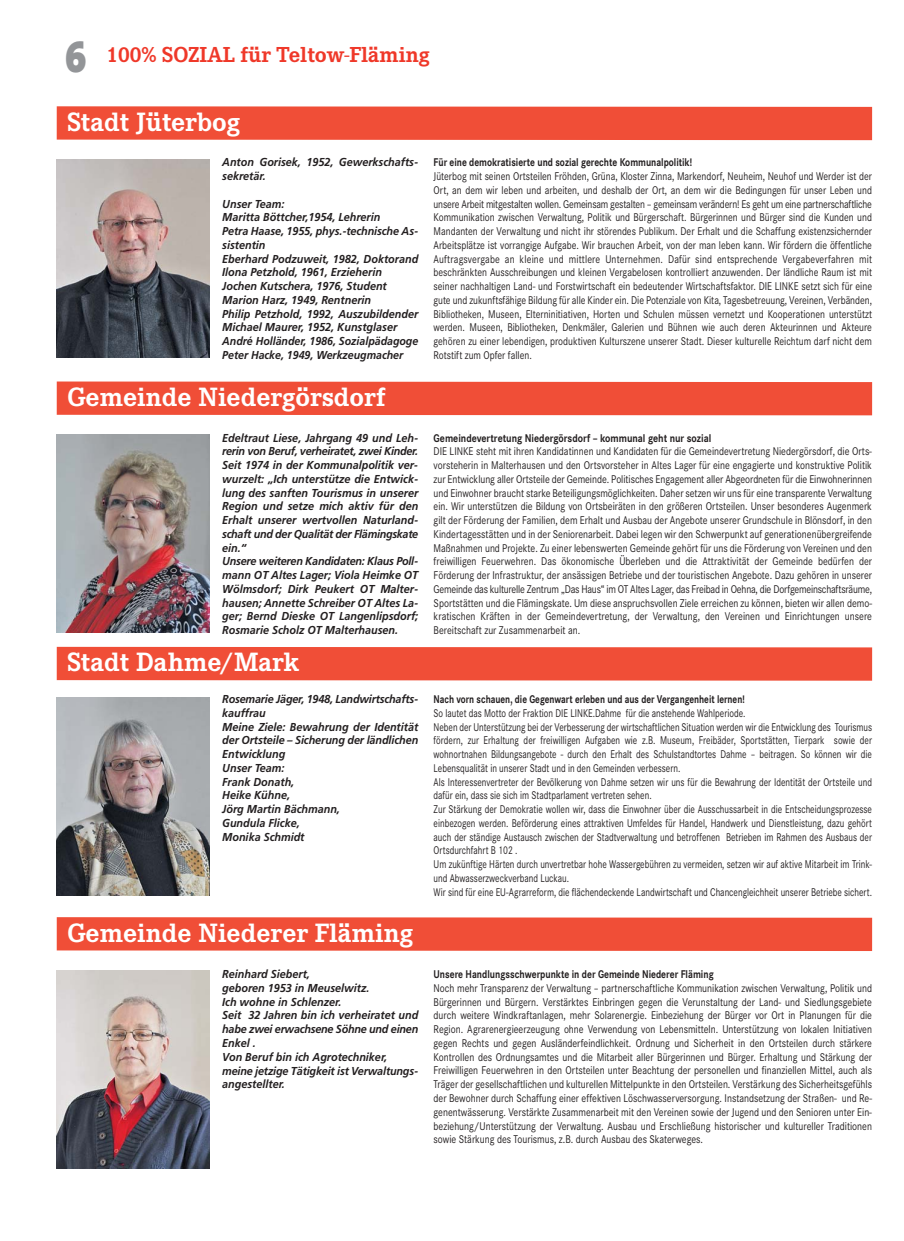
<style>
.page{position:relative;width:904px;height:1241px;background:#fff}
.page>*{position:absolute;margin:0;border:0;box-sizing:border-box;transform-origin:0 0}
.t1{font:700 27.5px "Corporate E";color:#fff}
.t2{font:700 22.5px "Corporate E";color:#ef3829}
.t3{font:11.62px/13.8px "Corporate S";color:#231f20;text-align:justify;scale:.85 1}
.t4{font:11.62px/13.8px "Corporate S";color:#231f20;text-align:justify;scale:.84 1}
.t5{font:11.62px/13.8px "Corporate S";color:#231f20;scale:.79 1}
.t6{font:700 11.62px "Corporate S";color:#231f20;scale:.79 1}
.t7{font:700 11.62px "Corporate S";color:#231f20;scale:.81 1}
.t8{font:700 11.62px "Corporate S";color:#231f20;scale:.82 1}
.t9{font:700 11.62px "Corporate S";color:#231f20;scale:.85 1}
.t10{font:italic 700 11.5px/13.8px "Frutiger";color:#231f20;scale:.94 1}
.s1{font-family:"The Sans Black Expert";font-weight:400;font-size:45px;color:#939598}
</style>
<div class="page">
<div style="left:57px;top:106px;width:815px;height:34px;background:#f04e37"></div>
<img style="left:57px;top:159px;width:153px;height:198px">
<div style="left:57px;top:381px;width:815px;height:34px;background:#f04e37"></div>
<img style="left:57px;top:434px;width:153px;height:198px">
<div style="left:57px;top:646px;width:815px;height:34px;background:#f04e37"></div>
<img style="left:57px;top:697px;width:153px;height:198px">
<div style="left:57px;top:917px;width:815px;height:33px;background:#f04e37"></div>
<img style="left:57px;top:970px;width:153px;height:197px">
<h2 class="t2" style="left:65px;top:47px;width:366px"><span class="s1">6</span> 100% SOZIAL für Teltow-Fläming</h2>
<h1 class="t1" style="left:67px;top:112px;width:174px">Stadt Jüterbog</h1>
<p class="t10" style="left:222px;top:156px;width:210px">Anton Gorisek, 1952, Gewerkschafts&shy;sekretär.</p>
<p class="t10" style="left:222px;top:198px;width:210px">Unser Team:<br>Maritta Böttcher,1954, Lehrerin<br>Petra Haase, 1955, phys.-technische As&shy;sistentin<br>Eberhard Podzuweit, 1982, Doktorand<br>Ilona Petzhold, 1961, Erzieherin<br>Jochen Kutschera, 1976, Student<br>Marion Harz, 1949, Rentnerin<br>Philip Petzhold, 1992, Auszubildender<br>Michael Maurer, 1952, Kunstglaser<br>André Holländer, 1986, Sozialpädagoge<br>Peter Hacke, 1949, Werkzeugmacher</p>
<h1 class="t1" style="left:67px;top:387px;width:320px">Gemeinde Niedergörsdorf</h1>
<p class="t7" style="left:433px;top:158px;width:320px">Für eine demokratisierte und sozial gerechte Kommunalpolitik!</p>
<p class="t4" style="left:433px;top:170px;width:523px">Jüterbog mit seinen Ortsteilen Fröhden, Grüna, Kloster Zinna, Markendorf, Neuheim, Neuhof und Werder ist der Ort, an dem wir leben und arbeiten, und deshalb der Ort, an dem wir die Bedingungen für unser Leben und unsere Arbeit mitgestalten wollen. Gemeinsam gestalten – gemeinsam verändern! Es geht um eine partnerschaftliche Kommunikation zwischen Verwaltung, Politik und Bürgerschaft. Bürgerinnen und Bürger sind die Kunden und Mandanten der Verwaltung und nicht ihr störendes Publikum. Der Erhalt und die Schaffung exis tenzsichernder Arbeitsplätze ist vorrangige Aufgabe. Wir brauchen Arbeit, von der man leben kann. Wir fördern die öffentliche Auftragsvergabe an kleine und mittlere Unternehmen. Dafür sind entsprechende Vergabeverfahren mit beschränkten Ausschreibungen und kleinen Vergabelosen kontrolliert anzuwenden. Der ländliche Raum ist mit seiner nachhaltigen Land- und Forstwirtschaft ein bedeutender Wirtschaftsfaktor. DIE LINKE setzt sich für eine gute und zukunftsfähige Bildung für alle Kinder ein. Die Potenziale von Kita, Tagesbetreuung, Vereinen, Verbänden, Bibliotheken, Museen, Elterninitiativen, Horten und Schulen müssen vernetzt und Kooperationen unterstützt werden. Museen, Bibliotheken, Denkmäler, Galerien und Bühnen wie auch deren Akteurinnen und Akteure gehören zu einer lebendigen, produktiven Kulturszene unserer Stadt. Dieser kulturelle Reichtum darf nicht dem Rotstift zum Opfer fallen.</p>
<p class="t10" style="left:222px;top:431px;width:210px">Edeltraut Liese, Jahrgang 49 und Leh&shy;rerin von Beruf, verheiratet, zwei Kinder.<br>Seit 1974 in der Kommunalpolitik ver&shy;wurzelt: „Ich unterstütze die Entwick&shy;lung des sanften Tourismus in unserer Region und setze mich aktiv für den Erhalt unserer wertvollen Naturland&shy;schaft und der Qualität der Flämingskate ein.“<br>Unsere weiteren Kandidaten: Klaus Poll&shy;mann OT Altes Lager; Viola Heimke OT Wölmsdorf; Dirk Peukert OT Malter&shy;hausen; Annette Schreiber OT Altes La&shy;ger; Bernd Dieske OT Langenlipsdorf; Rosmarie Scholz OT Malterhausen.</p>
<p class="t9" style="left:433px;top:433px;width:328px">Gemeindevertretung Niedergörsdorf – kommunal geht nur sozial</p>
<p class="t3" style="left:433px;top:445px;width:517px">DIE LINKE steht mit ihren Kandidatinnen und Kandidaten für die Gemeindevertretung Niedergörsdorf, die Orts&shy;vorsteherin in Malterhausen und den Ortsvorsteher in Altes Lager für eine engagierte und konstruktive Politik zur Entwicklung aller Ortsteile der Gemeinde. Politisches Engagement aller Abgeordneten für die Einwohnerinnen und Einwohner braucht starke Beteiligungsmöglichkeiten. Daher setzen wir uns für eine transparente Verwaltung ein. Wir unterstützen die Bildung von Ortsbeiräten in den größeren Ortsteilen. Unser besonderes Augenmerk gilt der Förderung der Familien, dem Erhalt und Ausbau der Angebote unserer Grundschule in Blönsdorf, in den Kindertagesstätten und in der Seniorenarbeit. Dabei legen wir den Schwerpunkt auf generationenübergreifende Maßnahmen und Projekte. Zu einer lebenswerten Gemeinde gehört für uns die Förderung von Vereinen und den freiwilligen Feuerwehren. Das ökonomische Überleben und die Attraktivität der Gemeinde bedürfen der Förderung der Infrastruktur, der ansässigen Betriebe und der touristischen Angebote. Dazu gehören in unserer Gemeinde das kulturelle Zentrum „Das Haus“ im OT Altes Lager, das Freibad in Oehna, die Dorfgemeinschaftsräume, Sportstätten und die Flämingskate. Um diese anspruchsvollen Ziele erreichen zu können, bieten wir allen demo&shy;kratischen Kräften in der Gemeindevertretung, der Verwaltung, den Vereinen und Einrichtungen unsere Bereitschaft zur Zusammenarbeit an.</p>
<h1 class="t1" style="left:67px;top:652px;width:233px">Stadt Dahme/Mark</h1>
<p class="t10" style="left:222px;top:693px;width:210px">Rosemarie Jäger, 1948, Landwirtschafts&shy;kauffrau<br>Meine Ziele: Bewahrung der Identität der Ortsteile – Sicherung der ländlichen<br>Entwicklung<br>Unser Team:<br>Frank Donath,<br>Heike Kühne,<br>Jörg Martin Bächmann,<br>Gundula Flicke,<br>Monika Schmidt</p>
<p class="t6" style="left:433px;top:695px;width:395px">Nach vorn schauen, die Gegenwart erleben und aus der Vergangenheit lernen!</p>
<p class="t5" style="left:433px;top:707px;width:556px">So lautet das Motto der Fraktion DIE LINKE.Dahme für die anstehende Wahlperiode.<br>Neben der Unterstützung bei der Verbesserung der wirtschaftlichen Situation werden wir die Entwicklung des Tourismus fördern, zur Erhaltung der freiwilligen Aufgaben wie z.B. Museum, Freibäder, Sportstätten, Tierpark sowie der wohnortnahen Bildungsangebote - durch den Erhalt des Schulstandtortes Dahme – beitragen. So können wir die Lebensqualität in unserer Stadt und in den Gemeinden verbessern.<br>Als Interessenvertreter der Bevölkerung von Dahme setzen wir uns für die Bewahrung der Identität der Ortsteile und dafür ein, dass sie sich im Stadtparlament vertreten sehen.<br>Zur Stärkung der Demokratie wollen wir, dass die Einwohner über die Ausschussarbeit in die Entscheidungsprozesse einbezogen werden. Beförderung eines attraktiven Umfeldes für Handel, Handwerk und Dienstleistung, dazu gehört auch der ständige Austausch zwischen der Stadtverwaltung und betroffenen Betrieben im Rahmen des Ausbaus der Ortsdurchfahrt B 102 .<br>Um zukünftige Härten durch unvertretbar hohe Wassergebühren zu vermeiden, setzen wir auf aktive Mitarbeit im Trink&shy;und Abwasserzweckverband Luckau.<br>Wir sind für eine EU-Agrarreform, die flächendeckende Landwirtschaft und Chancengleichheit unserer Betriebe sichert.</p>
<h1 class="t1" style="left:67px;top:923px;width:347px">Gemeinde Niederer Fläming</h1>
<p class="t10" style="left:222px;top:968px;width:210px">Reinhard Siebert,<br>geboren 1953 in Meuselwitz.<br>Ich wohne in Schlenzer.<br>Seit 32 Jahren bin ich verheiratet und habe zwei erwachsene Söhne und einen<br>Enkel .<br>Von Beruf bin ich Agrotechniker, meine jetzige Tätigkeit ist Verwaltungs&shy;angestellter.</p>
<p class="t8" style="left:433px;top:970px;width:343px">Unsere Handlungsschwerpunkte in der Gemeinde Niederer Fläming</p>
<p class="t3" style="left:433px;top:982px;width:517px">Noch mehr Transparenz der Verwaltung – partnerschaftliche Kommunikation zwischen Verwaltung, Politik und Bürgerinnen und Bürgern. Verstärktes Einbringen gegen die Verunstaltung der Land- und Siedlungsgebiete durch weitere Windkraftanlagen, mehr Solarenergie. Einbeziehung der Bürger vor Ort in Planungen für die Region. Agrarenergieerzeugung ohne Verwendung von Lebensmitteln. Unterstützung von lokalen Initiativen gegen Rechts und gegen Ausländerfeindlichkeit. Ordnung und Sicherheit in den Ortsteilen durch stärkere Kontrollen des Ordnungsamtes und die Mitarbeit aller Bürgerinnen und Bürger. Erhaltung und Stärkung der Freiwilligen Feuerwehren in den Ortsteilen unter Beachtung der personellen und finanziellen Mittel, auch als Träger der gesellschaftlichen und kulturellen Mittelpunkte in den Ortsteilen. Verstärkung des Sicherheitsgefühls der Bewohner durch Schaffung einer effektiven Löschwasserversorgung. Instandsetzung der Straßen- und Re&shy;genentwässerung. Verstärkte Zusammenarbeit mit den Vereinen sowie der Jugend und den Senioren unter Ein&shy;beziehung/Unterstützung der Verwaltung. Ausbau und Erschließung historischer und kultureller Traditionen sowie Stärkung des Tourismus, z.B. durch Ausbau des Skaterweges.</p>
</div>
